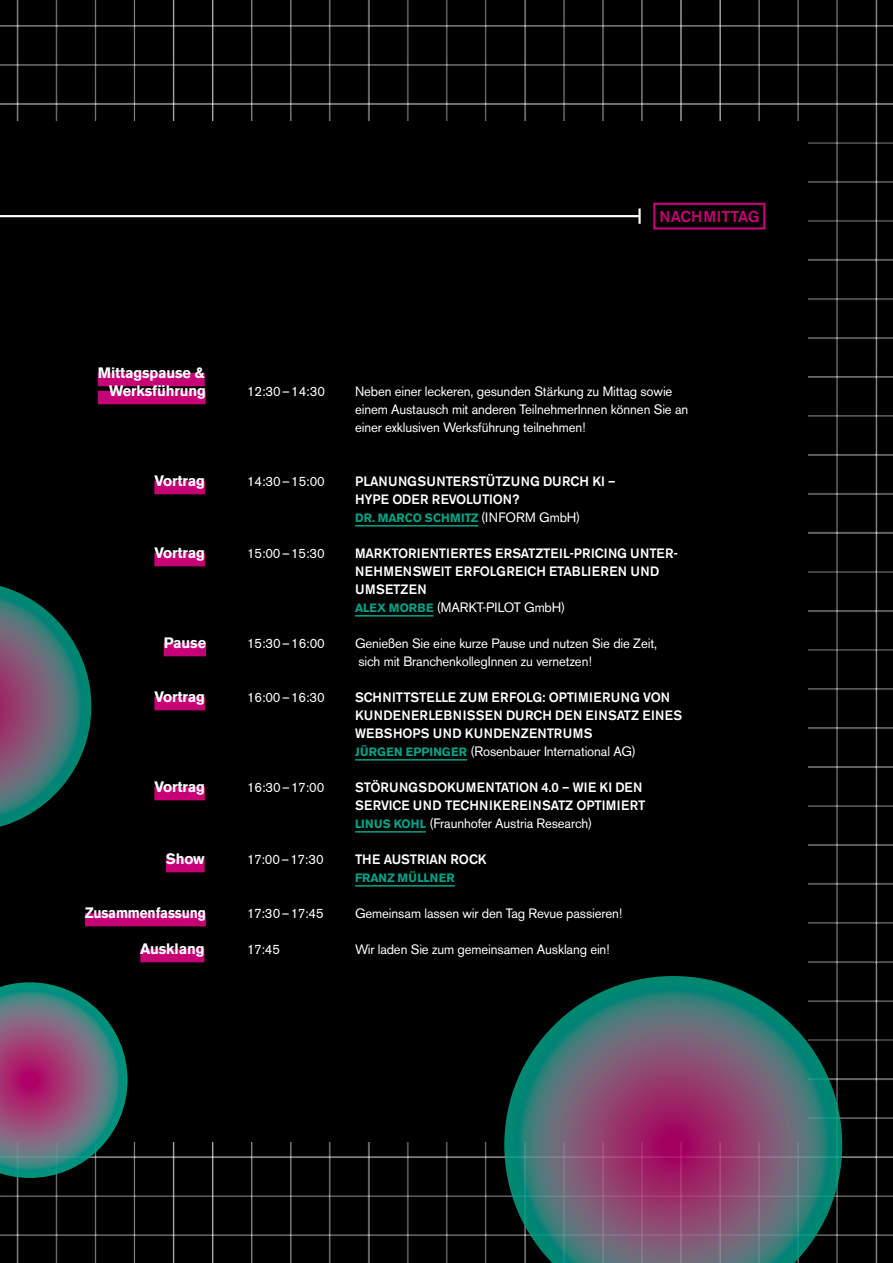
<style>
.page{position:relative;width:893px;height:1263px;background:#fff}
.page>*{position:absolute;margin:0;border:0;box-sizing:border-box;transform-origin:0 0}
.t1{font:500 15.75px "Akzidenz Grotesk BE";color:#c70076}
.t2{font:700 15px/18px "Akzidenz Grotesk BE";letter-spacing:-.01em;color:#fff;text-align:right}
.t3{font:700 15px "Akzidenz Grotesk BE";letter-spacing:-.01em;color:#fff;scale:.9 1}
.t4{font:13.5px/18px "Akzidenz Grotesk BE";letter-spacing:-.01em;color:#fff}
.t5{font:500 13.5px/18px "Akzidenz Grotesk BE";letter-spacing:.03em;color:#fff}
.t6{font:500 13.5px/18px "Akzidenz Grotesk BE";letter-spacing:.01em;color:#fff}
.t7{font:500 13.5px/18px "Akzidenz Grotesk BE";letter-spacing:-.01em;color:#fff}
.t8{font:700 12px "Akzidenz Grotesk BE";letter-spacing:-.01em;color:#00a287}
.t9{font:700 12px "Akzidenz Grotesk BE";letter-spacing:.01em;color:#00a287}
.s1{font-weight:400;font-size:13.5px;color:#fff}
.s2{font-weight:700;font-size:12px;color:#00a287}
.s3{font-weight:400}
</style>
<div class="page">
<img style="left:0;top:0;width:893px;height:1263px">
<div style="left:0;top:121px;width:808px;height:1021px;background:#000"></div>
<svg style="left:0;top:586px;width:91px;height:241px"></svg>
<svg style="left:504px;top:976px;width:338px;height:287px"></svg>
<div style="left:653px;top:203px;width:112px;height:27px;border:2px solid #c70076"></div>
<hr style="left:0;top:215px;width:640px;height:2px;background:#fff">
<hr style="left:638px;top:208px;width:3px;height:16px;background:#fff">
<svg style="left:0;top:982px;width:128px;height:196px"></svg>
<div style="left:98px;top:373px;width:107px;height:13px;background:#c70076"></div>
<div style="left:98px;top:391px;width:108px;height:13px;background:#c70076"></div>
<div style="left:154px;top:481px;width:51px;height:13px;background:#c70076"></div>
<hr style="left:355px;top:525px;width:123px;height:2px;background:#00a287">
<div style="left:154px;top:553px;width:51px;height:13px;background:#c70076"></div>
<hr style="left:355px;top:615px;width:78px;height:2px;background:#00a287">
<div style="left:164px;top:643px;width:42px;height:13px;background:#c70076"></div>
<div style="left:154px;top:697px;width:51px;height:13px;background:#c70076"></div>
<hr style="left:355px;top:759px;width:112px;height:2px;background:#00a287">
<div style="left:154px;top:787px;width:51px;height:13px;background:#c70076"></div>
<hr style="left:355px;top:831px;width:71px;height:2px;background:#00a287">
<div style="left:166px;top:859px;width:39px;height:13px;background:#c70076"></div>
<hr style="left:355px;top:885px;width:100px;height:2px;background:#00a287">
<div style="left:85px;top:913px;width:121px;height:13px;background:#c70076"></div>
<div style="left:140px;top:949px;width:64px;height:13px;background:#c70076"></div>
<p class="t1" style="left:660px;top:206px;width:102px">NACHMITTAG</p>
<p class="t2" style="left:98px;top:364px;width:109px">Mittagspause &amp;<br>Werksführung</p>
<p class="t4" style="left:247px;top:382px;width:80px">12:30–14:30</p>
<p class="t4" style="left:355px;top:382px;width:335px">Neben einer leckeren, gesunden Stärkung zu Mittag sowie einem Austausch mit anderen TeilnehmerInnen können Sie an einer exklusiven Werksführung teilnehmen!</p>
<p class="t2" style="left:154px;top:472px;width:52px">Vortrag</p>
<p class="t4" style="left:247px;top:472px;width:79px">14:30–15:00</p>
<p class="t7" style="left:355px;top:472px;width:262px">PLANUNGSUNTERSTÜTZUNG DURCH KI –<br>HYPE ODER REVOLUTION?</p>
<p class="t8" style="left:355px;top:511px;width:227px">DR. MARCO SCHMITZ <span class="s1">(INFORM GmbH)</span></p>
<p class="t2" style="left:154px;top:544px;width:52px">Vortrag</p>
<p class="t4" style="left:247px;top:544px;width:79px">15:00–15:30</p>
<p class="t5" style="left:355px;top:544px;width:325px">MARKTORIENTIERTES ERSATZTEIL-PRICING UNTER-<br>NEHMENSWEIT ERFOLGREICH ETABLIEREN UND<br>UMSETZEN<br><span class="s2">ALEX MORBE</span> <span class="s3">(MARKT-PILOT GmbH)</span></p>
<p class="t2" style="left:164px;top:634px;width:44px">Pause</p>
<p class="t4" style="left:247px;top:634px;width:79px">15:30–16:00</p>
<p class="t4" style="left:355px;top:634px;width:303px">Genießen Sie eine kurze Pause und nutzen Sie die Zeit, sich mit BranchenkollegInnen zu vernetzen!</p>
<p class="t2" style="left:154px;top:688px;width:52px">Vortrag</p>
<p class="t4" style="left:247px;top:688px;width:79px">16:00–16:30</p>
<p class="t5" style="left:355px;top:688px;width:329px">SCHNITTSTELLE ZUM ERFOLG: OPTIMIERUNG VON KUNDENERLEBNISSEN DURCH DEN EINSATZ EINES WEBSHOPS UND KUNDENZENTRUMS<br><span class="s2">JÜRGEN EPPINGER</span> <span class="s3">(Rosenbauer International AG)</span></p>
<p class="t2" style="left:154px;top:778px;width:52px">Vortrag</p>
<p class="t4" style="left:247px;top:778px;width:79px">16:30–17:00</p>
<p class="t6" style="left:355px;top:778px;width:292px">STÖRUNGSDOKUMENTATION 4.0 – WIE KI DEN<br>SERVICE UND TECHNIKEREINSATZ OPTIMIERT<br><span class="s2">LINUS KOHL</span> <span class="s3">(Fraunhofer Austria Research)</span></p>
<p class="t2" style="left:166px;top:850px;width:40px">Show</p>
<p class="t4" style="left:247px;top:850px;width:78px">17:00–17:30</p>
<p class="t7" style="left:355px;top:850px;width:133px">THE AUSTRIAN ROCK</p>
<p class="t9" style="left:355px;top:871px;width:101px">FRANZ MÜLLNER</p>
<p class="t3" style="left:85px;top:904px;width:136px">Zusammenfassung</p>
<p class="t4" style="left:247px;top:904px;width:78px">17:30–17:45</p>
<p class="t4" style="left:355px;top:904px;width:269px">Gemeinsam lassen wir den Tag Revue passieren!</p>
<p class="t2" style="left:140px;top:940px;width:66px">Ausklang</p>
<p class="t4" style="left:247px;top:940px;width:35px">17:45</p>
<p class="t4" style="left:355px;top:940px;width:256px">Wir laden Sie zum gemeinsamen Ausklang ein!</p>
</div>
